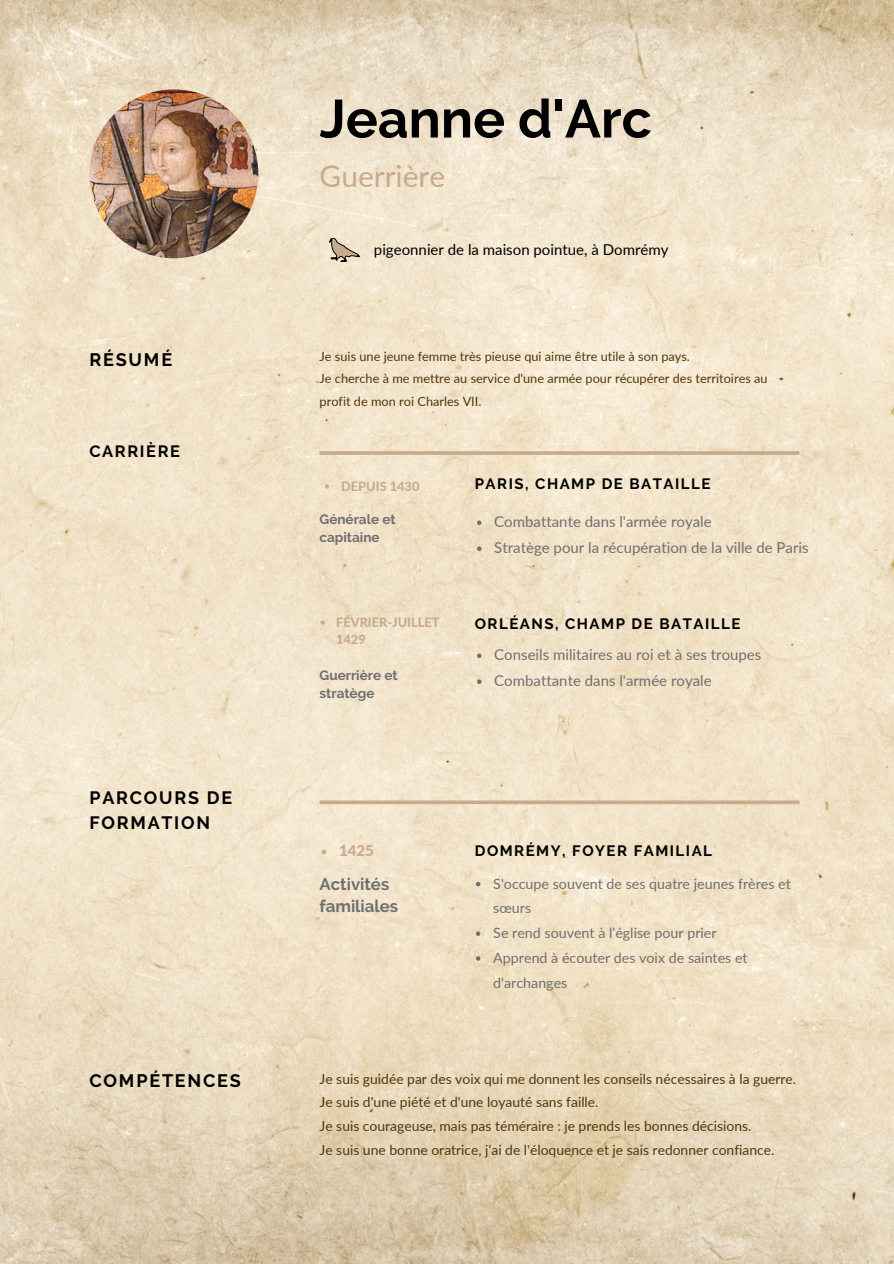
<style>
.page{position:relative;width:894px;height:1264px;background:#fff}
.page>*{position:absolute;margin:0;border:0;box-sizing:border-box;transform-origin:0 0}
.t1{font:700 53.4px "Raleway";color:#000}
.t2{font:29.85px "Lato";color:#c8aa8c}
.t3{font:700 18px "Raleway";letter-spacing:.1em;color:#000}
.t4{font:700 17.85px/24.8px "Raleway";letter-spacing:.1em;color:#000}
.t5{font:700 16.8px/22.5px "Raleway";color:#706f6f}
.t6{font:700 16.35px "Raleway";letter-spacing:.1em;color:#000}
.t7{font:15px/26px "Lato";color:#706f6f}
.t8{font:700 15px "Raleway";letter-spacing:.1em;color:#000}
.t9{font:15px "Lato";color:#000}
.t10{font:800 15px "Lato";color:#c8aa8c}
.t11{font:14.25px/24.8px "Lato";color:#706f6f}
.t12{font:13.95px/23.7px "Lato";color:#52360d}
.t13{font:700 13.5px/18px "Raleway";color:#706f6f}
.t14{font:12.75px/22.5px "Lato";color:#52360d}
.t15{font:800 12.75px/17px "Lato";color:#c8aa8c}
</style>
<div class="page">
<img style="left:0;top:0;width:893px;height:1263px">
<img style="left:89px;top:89px;width:169px;height:169px;border-radius:50%">
<hr style="left:319px;top:451px;width:480px;height:4px;background:#cbaf91">
<svg style="left:319px;top:800px;width:480px;height:4px;background:#cdb193"></svg>
<svg style="left:329px;top:238px;width:30px;height:24px"></svg>
<svg style="left:325px;top:484px;width:4px;height:4px"></svg>
<svg style="left:320px;top:620px;width:5px;height:4px"></svg>
<svg style="left:477px;top:520px;width:4px;height:5px"></svg>
<svg style="left:477px;top:546px;width:4px;height:5px"></svg>
<svg style="left:477px;top:653px;width:4px;height:5px"></svg>
<svg style="left:477px;top:679px;width:4px;height:5px"></svg>
<svg style="left:322px;top:849px;width:4px;height:5px"></svg>
<svg style="left:475px;top:881px;width:5px;height:5px"></svg>
<svg style="left:475px;top:931px;width:5px;height:4px"></svg>
<svg style="left:475px;top:956px;width:5px;height:4px"></svg>
<p class="t3" style="left:89px;top:349px;width:84px">RÉSUMÉ</p>
<p class="t6" style="left:89px;top:442px;width:92px">CARRIÈRE</p>
<p class="t4" style="left:89px;top:785px;width:144px">PARCOURS DE<br>FORMATION</p>
<p class="t3" style="left:89px;top:1070px;width:153px">COMPÉTENCES</p>
<h1 class="t1" style="left:319px;top:87px;width:333px">Jeanne d'Arc</h1>
<h2 class="t2" style="left:319px;top:158px;width:127px">Guerrière</h2>
<p class="t9" style="left:374px;top:240px;width:296px">pigeonnier de la maison pointue, à Domrémy</p>
<p class="t14" style="left:319px;top:344px;width:449px">Je suis une jeune femme très pieuse qui aime être utile à son pays.<br>Je cherche à me mettre au service d'une armée pour récupérer des territoires au profit de mon roi Charles VII.</p>
<p class="t15" style="left:341px;top:477px;width:80px">DEPUIS 1430</p>
<p class="t13" style="left:319px;top:510px;width:78px">Générale et capitaine</p>
<p class="t15" style="left:336px;top:613px;width:105px">FÉVRIER-JUILLET<br>1429</p>
<p class="t13" style="left:319px;top:666px;width:80px">Guerrière et stratège</p>
<p class="t8" style="left:474px;top:475px;width:237px">PARIS, CHAMP DE BATAILLE</p>
<p class="t7" style="left:494px;top:508px;width:316px">Combattante dans l'armée royale<br>Stratège pour la récupération de la ville de Paris</p>
<p class="t8" style="left:474px;top:615px;width:267px">ORLÉANS, CHAMP DE BATAILLE</p>
<p class="t7" style="left:494px;top:641px;width:268px">Conseils militaires au roi et à ses troupes<br>Combattante dans l'armée royale</p>
<p class="t10" style="left:339px;top:841px;width:36px">1425</p>
<p class="t8" style="left:474px;top:841px;width:239px">DOMRÉMY, FOYER FAMILIAL</p>
<p class="t11" style="left:493px;top:870px;width:299px">S'occupe souvent de ses quatre jeunes frères et sœurs<br>Se rend souvent à l'église pour prier<br>Apprend à écouter des voix de saintes et d'archanges</p>
<p class="t5" style="left:319px;top:872px;width:80px">Activités familiales</p>
<p class="t12" style="left:319px;top:1066px;width:478px">Je suis guidée par des voix qui me donnent les conseils nécessaires à la guerre.<br>Je suis d'une piété et d'une loyauté sans faille.<br>Je suis courageuse, mais pas téméraire : je prends les bonnes décisions.<br>Je suis une bonne oratrice, j'ai de l'éloquence et je sais redonner confiance.</p>
</div>
